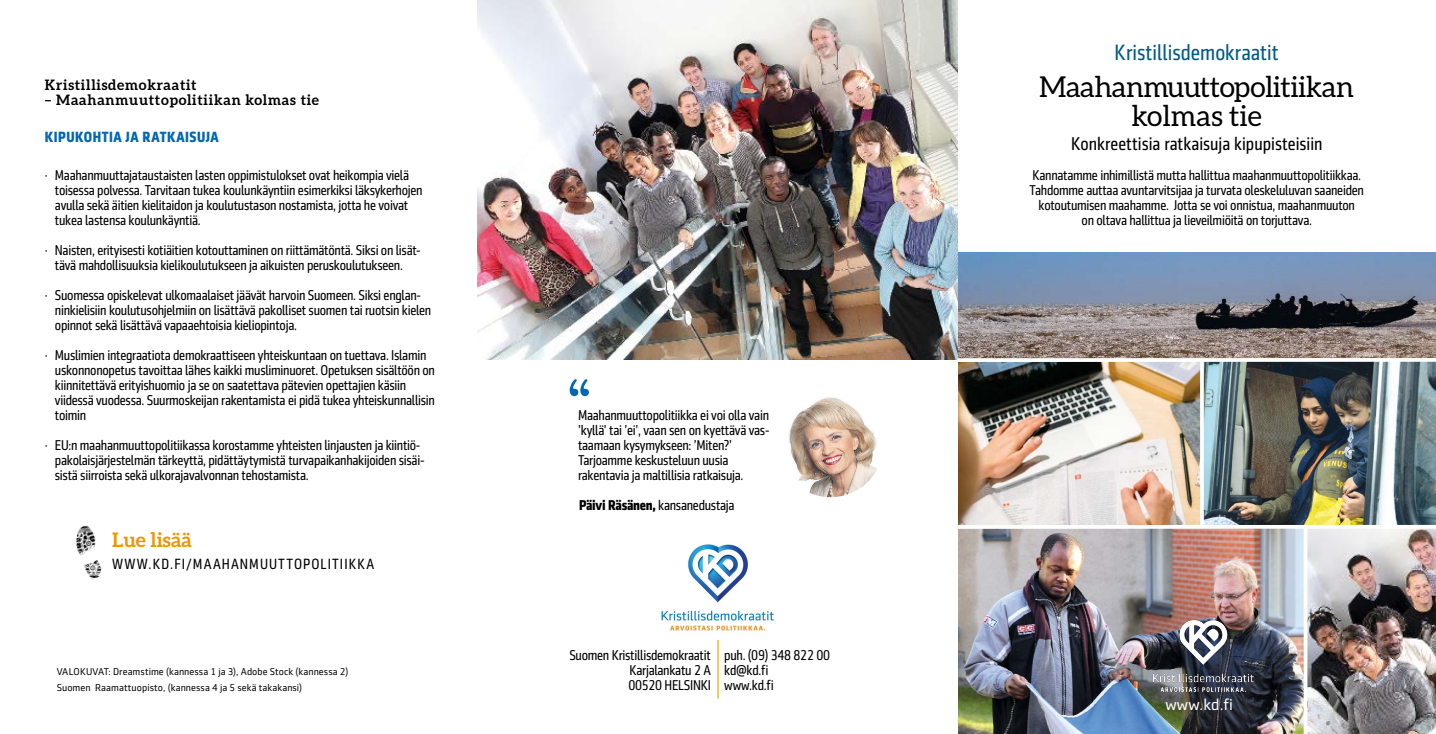
<style>
.page{position:relative;width:1436px;height:734px;background:#fff}
.page>*{position:absolute;margin:0;border:0;box-sizing:border-box;transform-origin:0 0}
.t1{font:500 56.25px "American Typewriter Std";color:#0067b2}
.t2{font:28.75px/29.4px "Aleo";letter-spacing:-.02em;color:#000;text-align:center}
.t3{font:22.5px "Sentico Sans DT Cond";color:#005c86}
.t4{font:700 20px "Aleo";color:#f09400}
.t5{font:18.75px "Sentico Sans DT Cond";color:#000}
.t6{font:16.25px "Sentico Sans DT";color:#fff}
.t7{font:15px "Sentico Sans DT Cond";letter-spacing:.07em;color:#000}
.t8{font:700 15px "Sentico Sans DT Cond";letter-spacing:.03em;color:#0067b2}
.t9{font:14.38px/15px "Sentico Sans DT Cond";letter-spacing:-.02em;color:#000}
.t10{font:700 14.38px "Aleo";letter-spacing:.05em;color:#000}
.t11{font:10px/15px "Sentico Sans DT";letter-spacing:.005em;color:#000}
.s1{font-weight:700}
</style>
<div class="page">
<img style="left:958px;top:362px;width:241px;height:163px">
<img style="left:1307px;top:528px;width:128px;height:205px">
<img style="left:957px;top:252px;width:478px;height:106px">
<img style="left:1203px;top:362px;width:232px;height:163px">
<img style="left:477px;top:0;width:480px;height:359px">
<img style="left:958px;top:528px;width:345px;height:205px">
<img style="left:1143px;top:608px;width:117px;height:90px">
<img style="left:661px;top:544px;width:113px;height:87px">
<hr style="left:717px;top:640px;width:1px;height:58px;background:#f5aa00">
<img style="left:76px;top:525px;width:26px;height:54px">
<img style="left:777px;top:391px;width:106px;height:106px;border-radius:53px">
<svg style="left:957px;top:358px;width:478px;height:4px"></svg>
<svg style="left:1199px;top:360px;width:4px;height:165px"></svg>
<svg style="left:1303px;top:529px;width:1px;height:204px"></svg>
<p class="t10" style="left:45px;top:77px;width:153px">Kristillisdemokraatit</p>
<p class="t10" style="left:45px;top:92px;width:276px">– Maahanmuuttopolitiikan kolmas tie</p>
<p class="t8" style="left:45px;top:128px;width:175px">KIPUKOHTIA JA RATKAISUJA</p>
<p class="t9" style="left:55px;top:168px;width:369px;text-indent:-10px">· Maahanmuuttajataustaisten lasten oppimistulokset ovat heikompia vielä toisessa polvessa. Tarvitaan tukea koulunkäyntiin esimerkiksi läksykerhojen avulla sekä äitien kielitaidon ja koulutustason nostamista, jotta he voivat tukea lastensa koulunkäyntiä.</p>
<p class="t9" style="left:45px;top:243px;width:377px;text-align:center">· Naisten, erityisesti kotiäitien kotouttaminen on riittämätöntä. Siksi on lisät&shy;tävä mahdollisuuksia kielikoulutukseen ja aikuisten peruskoulutukseen.</p>
<p class="t9" style="left:55px;top:288px;width:378px;text-indent:-10px">· Suomessa opiskelevat ulkomaalaiset jäävät harvoin Suomeen. Siksi englan&shy;ninkielisiin koulutusohjelmiin on lisättävä pakolliset suomen tai ruotsin kielen opinnot sekä lisättävä vapaaehtoisia kieliopintoja.</p>
<p class="t9" style="left:55px;top:348px;width:381px;text-indent:-10px">· Muslimien integraatiota demokraattiseen yhteiskuntaan on tuettava. Islamin uskonnonopetus tavoittaa lähes kaikki musliminuoret. Opetuksen sisältöön on kiinnitettävä erityishuomio ja se on saatettava pätevien opettajien käsiin viidessä vuodessa. Suurmoskeijan rakentamista ei pidä tukea yhteiskunnallisin toimin</p>
<p class="t9" style="left:55px;top:438px;width:371px;text-indent:-10px">· EU:n maahanmuuttopolitiikassa korostamme yhteisten linjausten ja kiintiö&shy;pakolaisjärjestelmän tärkeyttä, pidättäytymistä turvapaikanhakijoiden sisäi&shy;sistä siirroista sekä ulkorajavalvonnan tehostamista.</p>
<h3 class="t4" style="left:112px;top:528px;width:81px">Lue lisää</h3>
<p class="t7" style="left:112px;top:556px;width:264px">WWW.KD.FI/MAAHANMUUTTOPOLITIIKKA</p>
<p class="t11" style="left:57px;top:664px;width:293px">VALOKUVAT: Dreamstime (kannessa 1 ja 3), Adobe Stock (kannessa 2)<br>Suomen Raamattuopisto, (kannessa 4 ja 5 sekä takakansi)</p>
<h1 class="t1" style="left:564px;top:368px;width:31px">“</h1>
<p class="t9" style="left:578px;top:408px;width:193px">Maahanmuuttopolitiikka ei voi olla vain ’kyllä’ tai ’ei’, vaan sen on kyettävä vas&shy;taamaan kysymykseen: ’Miten?’ Tarjoamme keskusteluun uusia rakentavia ja maltillisia ratkaisuja.</p>
<p class="t9" style="left:579px;top:498px;width:157px"><span class="s1">Päivi Räsänen,</span> kansanedustaja</p>
<p class="t9" style="left:628px;top:648px;width:84px;text-align:justify;text-indent:-59px">Suomen Kristillisdemokraatit Karjalankatu 2 A 00520 HELSINKI</p>
<p class="t9" style="left:724px;top:648px;width:107px">puh. (09) 348 822 00 kd@kd.fi<br>www.kd.fi</p>
<h3 class="t3" style="left:1114px;top:40px;width:166px">Kristillisdemokraatit</h3>
<h2 class="t2" style="left:1038px;top:71px;width:316px">Maahanmuuttopolitiikan kolmas tie</h2>
<h3 class="t5" style="left:1070px;top:133px;width:253px">Konkreettisia ratkaisuja kipupisteisiin</h3>
<p class="t9" style="left:1029px;top:168px;width:336px;text-align:center">Kannatamme inhimillistä mutta hallittua maahanmuuttopolitiikkaa.<br>Tahdomme auttaa avuntarvitsijaa ja turvata oleskeluluvan saaneiden kotoutumisen maahamme. Jotta se voi onnistua, maahanmuuton<br>on oltava hallittua ja lieveilmiöitä on torjuttava.</p>
<p class="t6" style="left:1165px;top:695px;width:69px">www.kd.fi</p>
</div>
